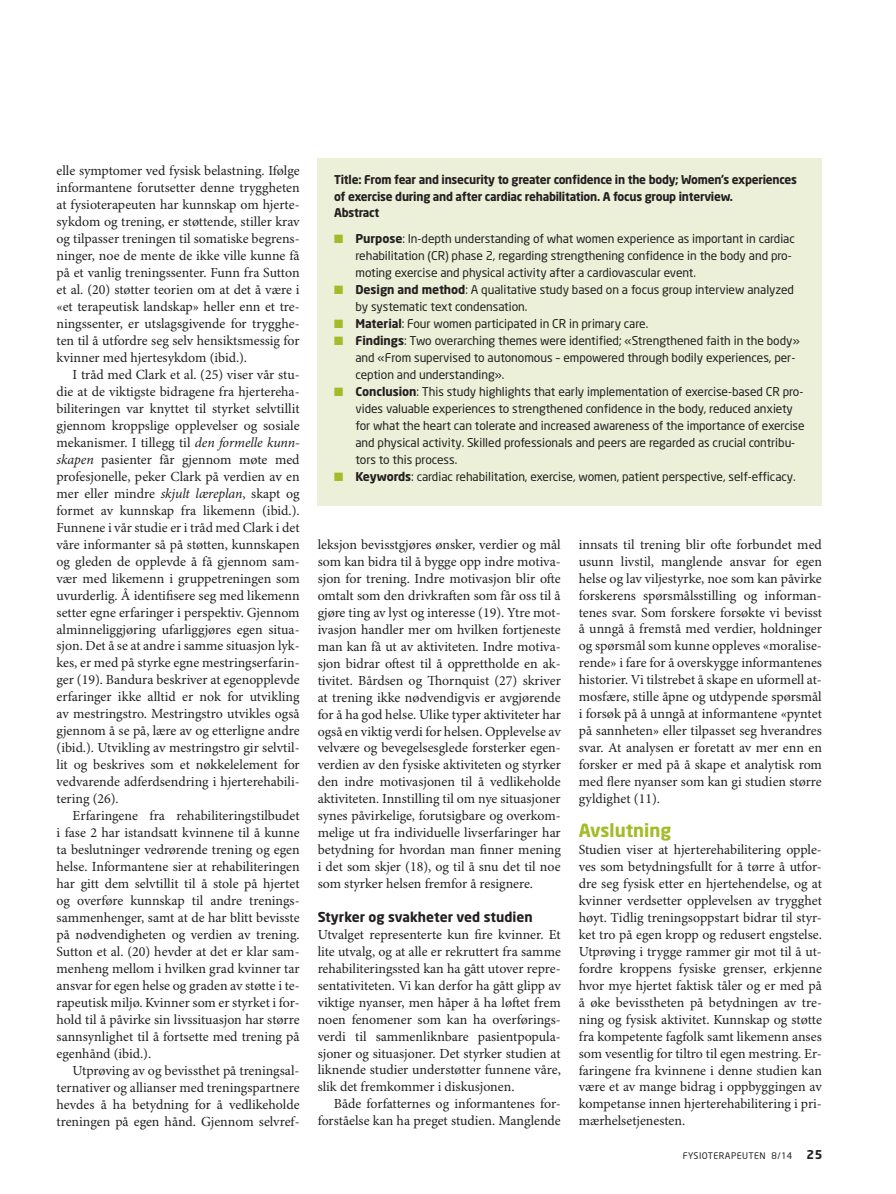
<style>
.page{position:relative;width:896px;height:1194px;background:#fff}
.page>*{position:absolute;margin:0;border:0;box-sizing:border-box;transform-origin:0 0}
.t1{font:700 18px "Neo Sans";color:#a4bb29}
.t2{font:13.8px/17px "Minion Pro";color:#231f20;text-align:justify}
.t3{font:700 13.5px "Neo Sans";color:#231f20}
.t4{font:12px/17px "Neo Sans";letter-spacing:-.005em;color:#231f20}
.t5{font:700 12px/16.5px "Neo Sans";letter-spacing:-.02em;color:#231f20}
.t6{font:9px "Neo Sans";letter-spacing:.05em;color:#231f20}
.s1{font-style:italic}
.s2{font-weight:700}
.s3{font-weight:700;font-size:12px}
</style>
<div class="page">
<div style="left:317px;top:158px;width:504px;height:347px;background:#ecf0d8"></div>
<p class="t2" style="left:57px;top:164px;width:245px">elle symptomer ved fysisk belastning. Ifølge informantene forutsetter denne tryggheten at fysioterapeuten har kunnskap om hjerte&shy;sykdom og trening, er støttende, stiller krav og tilpasser treningen til somatiske begrens&shy;ninger, noe de mente de ikke ville kunne få på et vanlig treningssenter. Funn fra Sutton et al. (20) støtter teorien om at det å være i «et terapeutisk landskap» heller enn et tre&shy;ningssenter, er utslagsgivende for trygghe&shy;ten til å utfordre seg selv hensiktsmessig for kvinner med hjertesykdom (ibid.).</p>
<p class="t2" style="left:57px;top:367px;width:245px;text-indent:16px">I tråd med Clark et al. (25) viser vår stu&shy;die at de viktigste bidragene fra hjertereha&shy;biliteringen var knyttet til styrket selvtillit gjennom kroppslige opplevelser og sosiale mekanismer. I tillegg til <span class="s1">den formelle kunn&shy;skapen</span> pasienter får gjennom møte med profesjonelle, peker Clark på verdien av en mer eller mindre <span class="s1">skjult læreplan</span>, skapt og formet av kunnskap fra likemenn (ibid.).<br>Funnene i vår studie er i tråd med Clark i det våre informanter så på støtten, kunnskapen og gleden de opplevde å få gjennom sam&shy;vær med likemenn i gruppetreningen som uvurderlig. Å identifisere seg med likemenn setter egne erfaringer i perspektiv. Gjennom alminneliggjøring ufarliggjøres egen situa&shy;sjon. Det å se at andre i samme situasjon lyk&shy;kes, er med på styrke egne mestringserfarin&shy;ger (19). Bandura beskriver at egenopplevde erfaringer ikke alltid er nok for utvikling av mestringstro. Mestringstro utvikles også gjennom å se på, lære av og etterligne andre (ibid.). Utvikling av mestringstro gir selvtil&shy;lit og beskrives som et nøkkelelement for vedvarende adferdsendring i hjerterehabili&shy;tering (26).</p>
<p class="t2" style="left:57px;top:808px;width:245px;text-indent:16px">Erfaringene fra rehabiliteringstilbudet i fase 2 har istandsatt kvinnene til å kunne ta beslutninger vedrørende trening og egen helse. Informantene sier at rehabiliteringen har gitt dem selvtillit til å stole på hjertet og overføre kunnskap til andre trenings&shy;sammenhenger, samt at de har blitt bevisste på nødvendigheten og verdien av trening.<br>Sutton et al. (20) hevder at det er klar sam&shy;menheng mellom i hvilken grad kvinner tar ansvar for egen helse og graden av støtte i te&shy;rapeutisk miljø. Kvinner som er styrket i for&shy;hold til å påvirke sin livssituasjon har større sannsynlighet til å fortsette med trening på egenhånd (ibid.).</p>
<p class="t2" style="left:57px;top:1062px;width:244px;text-indent:16px">Utprøving av og bevissthet på treningsal&shy;ternativer og allianser med treningspartnere hevdes å ha betydning for å vedlikeholde treningen på egen hånd. Gjennom selvref-</p>
<p class="t5" style="left:334px;top:172px;width:464px">Title: From fear and insecurity to greater confidence in the body; Women’s experiences of exercise during and after cardiac rehabilitation. A focus group interview.<br>Abstract</p>
<p class="t4" style="left:355px;top:231px;width:450px"><span class="s2">Purpose</span>: In-depth understanding of what women experience as important in cardiac rehabilitation (CR) phase 2, regarding strengthening confidence in the body and pro&shy;moting exercise and physical activity after a cardiovascular event.<br><span class="s2">Design and method</span>: A qualitative study based on a focus group interview analyzed by systematic text condensation.<br><span class="s2">Material</span>: Four women participated in CR in primary care.<br><span class="s2">Findings</span>: Two overarching themes were identified; «Strengthened faith in the body» and «From supervised to autonomous – empowered through bodily experiences, per&shy;ception and understanding».<br><span class="s2">Conclusion</span>: This study highlights that early implementation of exercise-based CR pro&shy;vides valuable experiences to strengthened confidence in the body, reduced anxiety for what the heart can tolerate and increased awareness of the importance of exercise and physical activity. Skilled professionals and peers are regarded as crucial contribu&shy;tors to this process.<br><span class="s2">Keywords</span>: cardiac rehabilitation, exercise, women, patient perspective, self-efficacy.</p>
<p class="t2" style="left:317px;top:537px;width:245px">leksjon bevisstgjøres ønsker, verdier og mål som kan bidra til å bygge opp indre motiva&shy;sjon for trening. Indre motivasjon blir ofte omtalt som den drivkraften som får oss til å gjøre ting av lyst og interesse (19). Ytre mot&shy;ivasjon handler mer om hvilken fortjeneste man kan få ut av aktiviteten. Indre motiva&shy;sjon bidrar oftest til å opprettholde en ak&shy;tivitet. Bårdsen og Thornquist (27) skriver at trening ikke nødvendigvis er avgjørende for å ha god helse. Ulike typer aktiviteter har også en viktig verdi for helsen. Opplevelse av velvære og bevegelsesglede forsterker egen&shy;verdien av den fysiske aktiviteten og styrker den indre motivasjonen til å vedlikeholde aktiviteten. Innstilling til om nye situasjoner synes påvirkelige, forutsigbare og overkom&shy;melige ut fra individuelle livserfaringer har betydning for hvordan man finner mening i det som skjer (18), og til å snu det til noe som styrker helsen fremfor å resignere.</p>
<p class="t3" style="left:317px;top:910px;width:216px">Styrker og svakheter ved studien</p>
<p class="t2" style="left:317px;top:926px;width:245px">Utvalget representerte kun fire kvinner. Et lite utvalg, og at alle er rekruttert fra samme rehabiliteringssted kan ha gått utover repre&shy;sentativiteten. Vi kan derfor ha gått glipp av viktige nyanser, men håper å ha løftet frem noen fenomener som kan ha overførings&shy;verdi til sammenliknbare pasientpopula&shy;sjoner og situasjoner. Det styrker studien at liknende studier understøtter funnene våre, slik det fremkommer i diskusjonen.</p>
<p class="t2" style="left:317px;top:1096px;width:245px;text-align:right">Både forfatternes og informantenes for&shy;forståelse kan ha preget studien. Manglende</p>
<p class="t2" style="left:578px;top:536px;width:245px">innsats til trening blir ofte forbundet med usunn livstil, manglende ansvar for egen helse og lav viljestyrke, noe som kan påvirke forskerens spørsmålsstilling og informan&shy;tenes svar. Som forskere forsøkte vi bevisst å unngå å fremstå med verdier, holdninger og spørsmål som kunne oppleves «moralise&shy;rende» i fare for å overskygge informantenes historier. Vi tilstrebet å skape en uformell at&shy;mosfære, stille åpne og utdypende spørsmål i forsøk på å unngå at informantene «pyntet på sannheten» eller tilpasset seg hverandres svar. At analysen er foretatt av mer enn en forsker er med på å skape et analytisk rom med flere nyanser som kan gi studien større gyldighet (11).</p>
<h1 class="t1" style="left:578px;top:821px;width:94px">Avslutning</h1>
<p class="t2" style="left:578px;top:842px;width:245px">Studien viser at hjerterehabilitering opple&shy;ves som betydningsfullt for å tørre å utfor&shy;dre seg fysisk etter en hjertehendelse, og at kvinner verdsetter opplevelsen av trygghet høyt. Tidlig treningsoppstart bidrar til styr&shy;ket tro på egen kropp og redusert engstelse.<br>Utprøving i trygge rammer gir mot til å ut&shy;fordre kroppens fysiske grenser, erkjenne hvor mye hjertet faktisk tåler og er med på å øke bevisstheten på betydningen av tre&shy;ning og fysisk aktivitet. Kunnskap og støtte fra kompetente fagfolk samt likemenn anses som vesentlig for tiltro til egen mestring. Er&shy;faringene fra kvinnene i denne studien kan være et av mange bidrag i oppbyggingen av kompetanse innen hjerterehabilitering i pri&shy;mærhelsetjenesten.</p>
<p class="t6" style="left:682px;top:1151px;width:141px">FYSIOTERAPEUTEN 8/14 <span class="s3">25</span></p>
</div>
